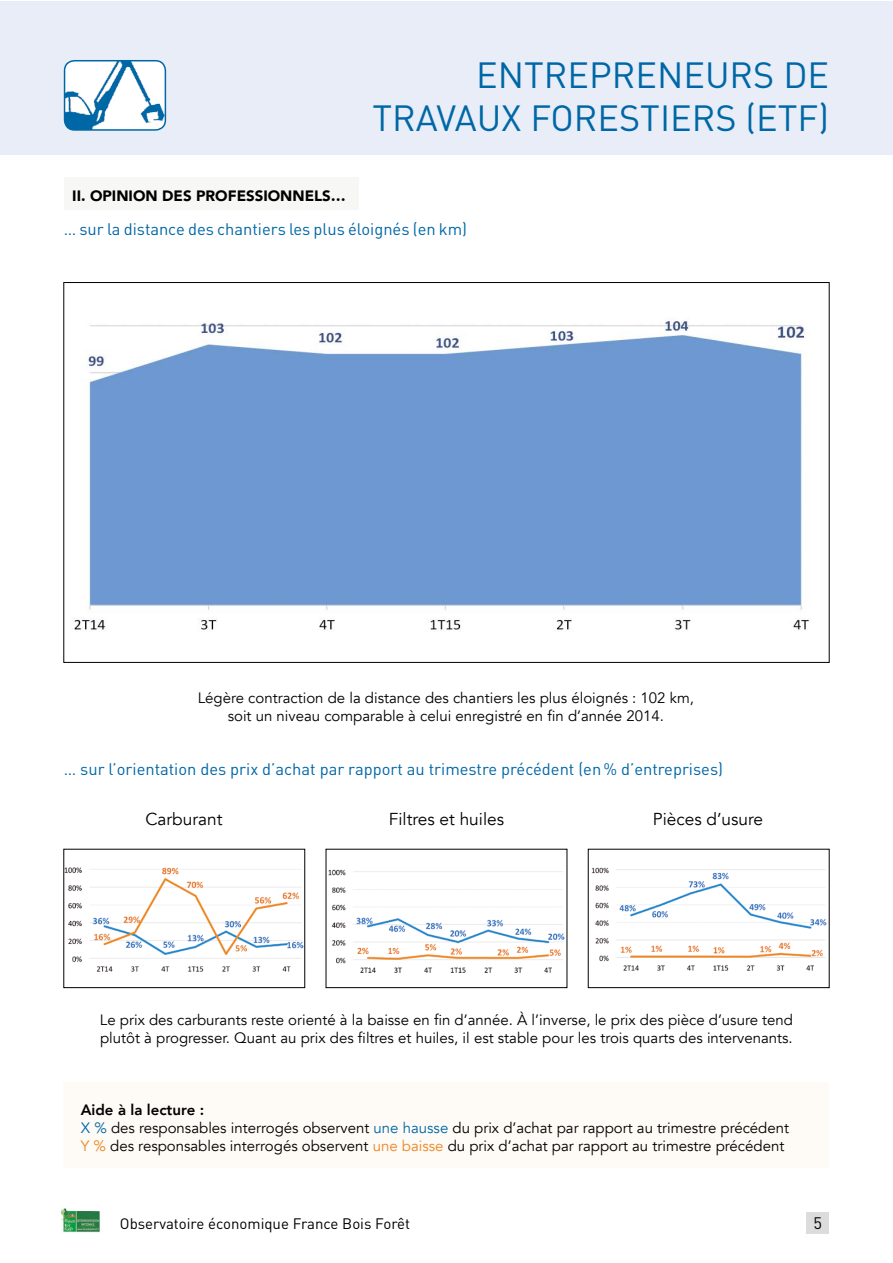
<style>
.page{position:relative;width:893px;height:1263px;background:#fff}
.page>*{position:absolute;margin:0;border:0;box-sizing:border-box;transform-origin:0 0}
.t1{font:36px/43.2px "DIN Pro";color:#0067a6;text-align:right}
.t2{font:17.25px "Avenir";color:#000}
.t3{font:16.5px "DIN Pro";color:#0067a6}
.t4{font:16.5px "DIN Pro";color:#000}
.t5{font:15px/18px "Avenir";color:#000}
.t6{font:15px "DIN Pro";color:#000}
.t7{font:900 15px "Avenir";color:#000}
.s1{font-weight:800}
.s2{color:#0067a6}
.s3{color:#ec8724}
</style>
<div class="page">
<div style="left:806px;top:1213px;width:23px;height:21px;background:#dcdcdc"></div>
<div style="left:0;top:1px;width:892px;height:154px;background:#e8edf7"></div>
<img style="left:61px;top:1208px;width:40px;height:25px">
<div style="left:64px;top:178px;width:295px;height:32px;background:#f7f7f6"></div>
<img style="left:74px;top:321px;width:735px;height:310px">
<img style="left:66px;top:867px;width:237px;height:105px">
<div style="left:64px;top:849px;width:241px;height:139px;border:1px solid #000"></div>
<img style="left:328px;top:869px;width:237px;height:104px">
<div style="left:326px;top:849px;width:241px;height:139px;border:1px solid #000"></div>
<img style="left:591px;top:867px;width:235px;height:104px">
<div style="left:588px;top:849px;width:241px;height:139px;border:1px solid #000"></div>
<div style="left:64px;top:1083px;width:765px;height:85px;background:#fefaf5"></div>
<img style="left:65px;top:61px;width:100px;height:69px">
<div style="left:64px;top:60px;width:102px;height:71px;border:2px solid #0067a6;border-radius:10px"></div>
<h1 class="t1" style="left:372px;top:51px;width:458px">ENTREPRENEURS DE<br>TRAVAUX FORESTIERS (ETF)</h1>
<p class="t7" style="left:72px;top:186px;width:275px">II. OPINION DES PROFESSIONNELS…</p>
<p class="t3" style="left:64px;top:218px;width:405px">… sur la distance des chantiers les plus éloignés (en km)</p>
<p class="t5" style="left:198px;top:689px;width:498px;text-align:center">Légère contraction de la distance des chantiers les plus éloignés : 102 km, soit un niveau comparable à celui enregistré en fin d’année 2014.</p>
<p class="t3" style="left:64px;top:758px;width:661px">… sur l’orientation des prix d’achat par rapport au trimestre précédent (en% d’entreprises)</p>
<p class="t2" style="left:145px;top:808px;width:78px">Carburant</p>
<p class="t2" style="left:389px;top:808px;width:117px">Filtres et huiles</p>
<p class="t2" style="left:653px;top:808px;width:112px">Pièces d’usure</p>
<p class="t5" style="left:100px;top:1011px;width:695px">Le prix des carburants reste orienté à la baisse en fin d’année. À l’inverse, le prix des pièce d’usure tend plutôt à progresser. Quant au prix des filtres et huiles, il est stable pour les trois quarts des intervenants.</p>
<p class="t5" style="left:81px;top:1101px;width:710px"><span class="s1">Aide à la lecture :<br></span><span class="s2">X %</span> des responsables interrogés observent <span class="s2">une hausse</span> du prix d’achat par rapport au trimestre précédent<br><span class="s3">Y %</span> des responsables interrogés observent <span class="s3">une baisse</span> du prix d’achat par rapport au trimestre précédent</p>
<p class="t6" style="left:120px;top:1213px;width:292px">Observatoire économique France Bois Forêt</p>
<p class="t4" style="left:813px;top:1212px;width:10px">5</p>
</div>
